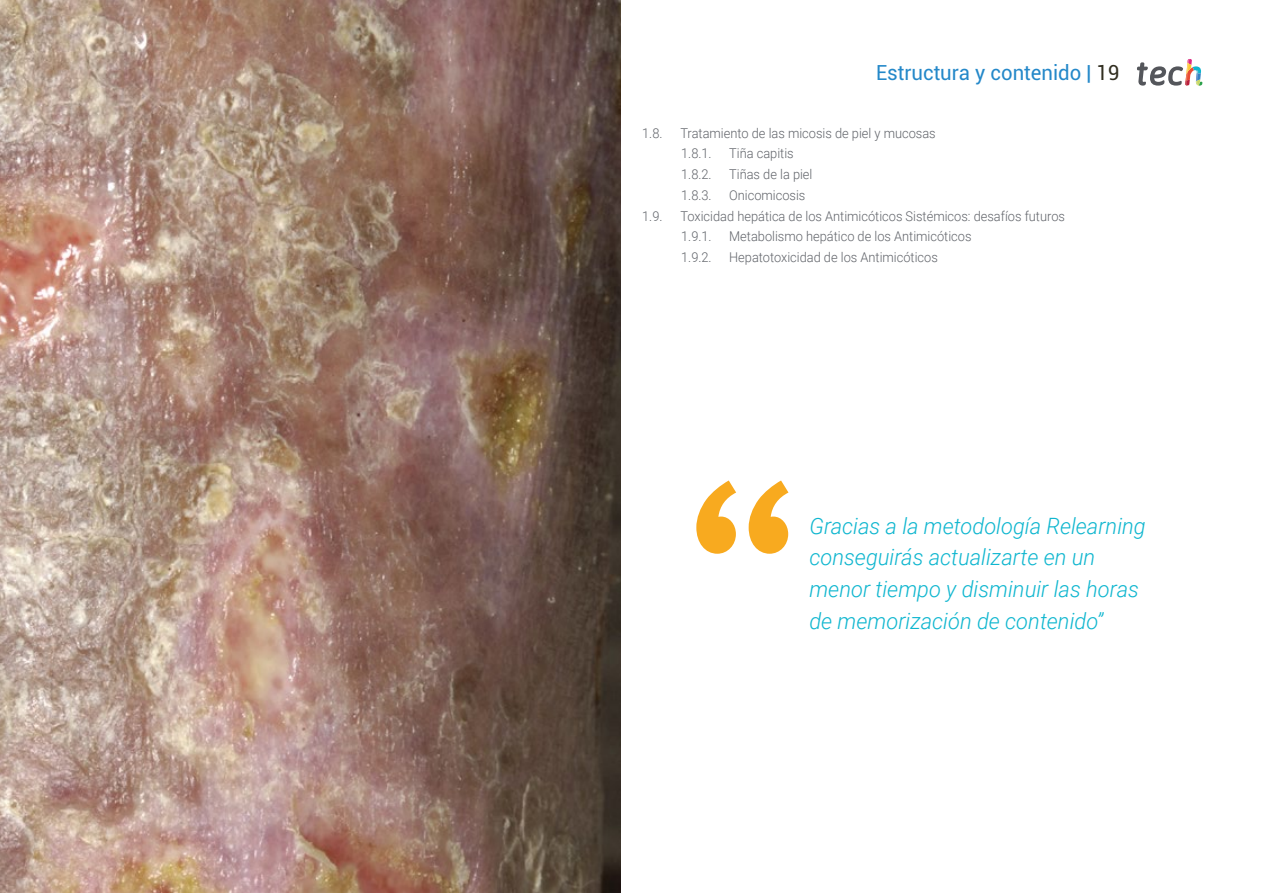
<style>
.page{position:relative;width:1263px;height:893px;background:#fff}
.page>*{position:absolute;margin:0;border:0;box-sizing:border-box;transform-origin:0 0}
.t1{font:italic 300 22.5px/31.5px "Roboto";color:#0fb6cf}
.t2{font:21px "Roboto";color:#2488c9}
.t3{font:300 13.5px/20.7px "Roboto";color:#61646a;scale:.95 1}
.s1{color:#312e20}
</style>
<div class="page">
<img style="left:0;top:0;width:621px;height:893px">
<svg style="left:696px;top:480px;width:92px;height:74px"></svg>
<svg style="left:1137px;top:59px;width:65px;height:27px"></svg>
<h2 class="t2" style="left:876px;top:57px;width:245px">Estructura y contenido | <span class="s1">19</span></h2>
<p class="t3" style="left:642px;top:122px;width:23px">1.8.</p>
<p class="t3" style="left:680px;top:122px;width:270px">Tratamiento de las micosis de piel y mucosas<br>1.8.1.</p>
<p class="t3" style="left:729px;top:143px;width:69px">Tiña capitis</p>
<p class="t3" style="left:681px;top:164px;width:34px">1.8.2.</p>
<p class="t3" style="left:729px;top:164px;width:89px">Tiñas de la piel</p>
<p class="t3" style="left:681px;top:184px;width:34px">1.8.3.</p>
<p class="t3" style="left:729px;top:184px;width:82px">Onicomicosis</p>
<p class="t3" style="left:642px;top:205px;width:23px">1.9.</p>
<p class="t3" style="left:680px;top:205px;width:406px">Toxicidad hepática de los Antimicóticos Sistémicos: desafíos futuros<br>1.9.1.</p>
<p class="t3" style="left:729px;top:226px;width:257px">Metabolismo hepático de los Antimicóticos</p>
<p class="t3" style="left:681px;top:247px;width:34px">1.9.2.</p>
<p class="t3" style="left:729px;top:247px;width:221px">Hepatotoxicidad de los Antimicóticos</p>
<h1 class="t1" style="left:809px;top:509px;width:338px">Gracias a la metodología Relearning conseguirás actualizarte en un menor tiempo y disminuir las horas de memorización de contenido”</h1>
</div>
